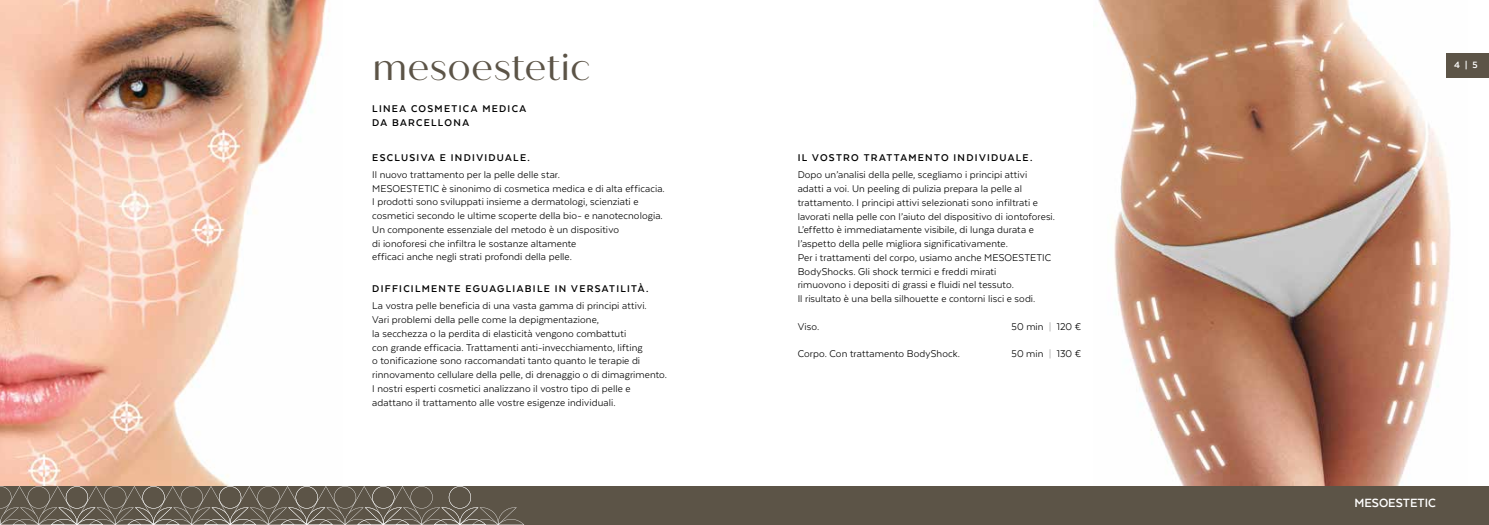
<style>
.page{position:relative;width:1489px;height:525px;background:#fff}
.page>*{position:absolute;margin:0;border:0;box-sizing:border-box;transform-origin:0 0}
.t1{font:37.5px "Quiche Sans";color:#5c5447}
.t2{font:700 13.75px "Texta";color:#fff}
.t3{font:11.25px/13.8px "Texta";letter-spacing:.005em;color:#000}
.t4{font:700 11.25px/13.8px "Texta";letter-spacing:.115em;color:#000}
.t5{font:700 10.5px "Texta";color:#fff}
.s1{color:#9d9d9c}
</style>
<div class="page">
<div style="left:0;top:485px;width:1488px;height:39px;background:#5c5447"></div>
<svg style="left:0;top:485px;width:524px;height:39px"></svg>
<img style="left:1098px;top:0;width:353px;height:485px">
<img style="left:0;top:0;width:327px;height:485px">
<div style="left:1446px;top:53px;width:42px;height:25px;background:#5c5447"></div>
<h1 class="t1" style="left:372px;top:45px;width:220px">mesoestetic</h1>
<p class="t5" style="left:1453px;top:60px;width:25px">4|5</p>
<p class="t4" style="left:372px;top:101px;width:155px">LINEA COSMETICA MEDICA<br>DA BARCELLONA</p>
<p class="t4" style="left:372px;top:150px;width:159px">ESCLUSIVA E INDIVIDUALE.</p>
<p class="t3" style="left:372px;top:167px;width:294px">Il nuovo trattamento per la pelle delle star.<br>MESOESTETIC è sinonimo di cosmetica medica e di alta efficacia.<br>I prodotti sono sviluppati insieme a dermatologi, scienziati e cosmetici secondo le ultime scoperte della bio- e nanotecnologia.<br>Un componente essenziale del metodo è un dispositivo<br>di ionoforesi che infiltra le sostanze altamente<br>efficaci anche negli strati profondi della pelle.</p>
<p class="t4" style="left:372px;top:281px;width:278px">DIFFICILMENTE EGUAGLIABILE IN VERSATILITÀ.</p>
<p class="t3" style="left:372px;top:299px;width:296px">La vostra pelle beneficia di una vasta gamma di principi attivi.<br>Vari problemi della pelle come la depigmentazione,<br>la secchezza o la perdita di elasticità vengono combattuti<br>con grande efficacia. Trattamenti anti-invecchiamento, lifting<br>o tonificazione sono raccomandati tanto quanto le terapie di rinnovamento cellulare della pelle, di drenaggio o di dimagrimento.<br>I nostri esperti cosmetici analizzano il vostro tipo di pelle e adattano il trattamento alle vostre esigenze individuali.</p>
<p class="t4" style="left:797px;top:150px;width:236px">IL VOSTRO TRATTAMENTO INDIVIDUALE.</p>
<p class="t3" style="left:797px;top:168px;width:259px">Dopo un’analisi della pelle, scegliamo i principi attivi adatti a voi. Un peeling di pulizia prepara la pelle al trattamento. I principi attivi selezionati sono infiltrati e lavorati nella pelle con l’aiuto del dispositivo di iontoforesi.<br>L’effetto è immediatamente visibile, di lunga durata e l’aspetto della pelle migliora significativamente.<br>Per i trattamenti del corpo, usiamo anche MESOESTETIC BodyShocks. Gli shock termici e freddi mirati<br>rimuovono i depositi di grassi e fluidi nel tessuto.<br>Il risultato è una bella silhouette e contorni lisci e sodi.</p>
<p class="t3" style="left:797px;top:319px;width:23px">Viso.</p>
<p class="t3" style="left:1011px;top:319px;width:71px">50 min <span class="s1">|</span> 120 €</p>
<p class="t3" style="left:797px;top:346px;width:164px">Corpo. Con trattamento BodyShock.</p>
<p class="t3" style="left:1011px;top:346px;width:71px">50 min <span class="s1">|</span> 130 €</p>
<p class="t2" style="left:1354px;top:495px;width:83px">MESOESTETIC</p>
</div>
